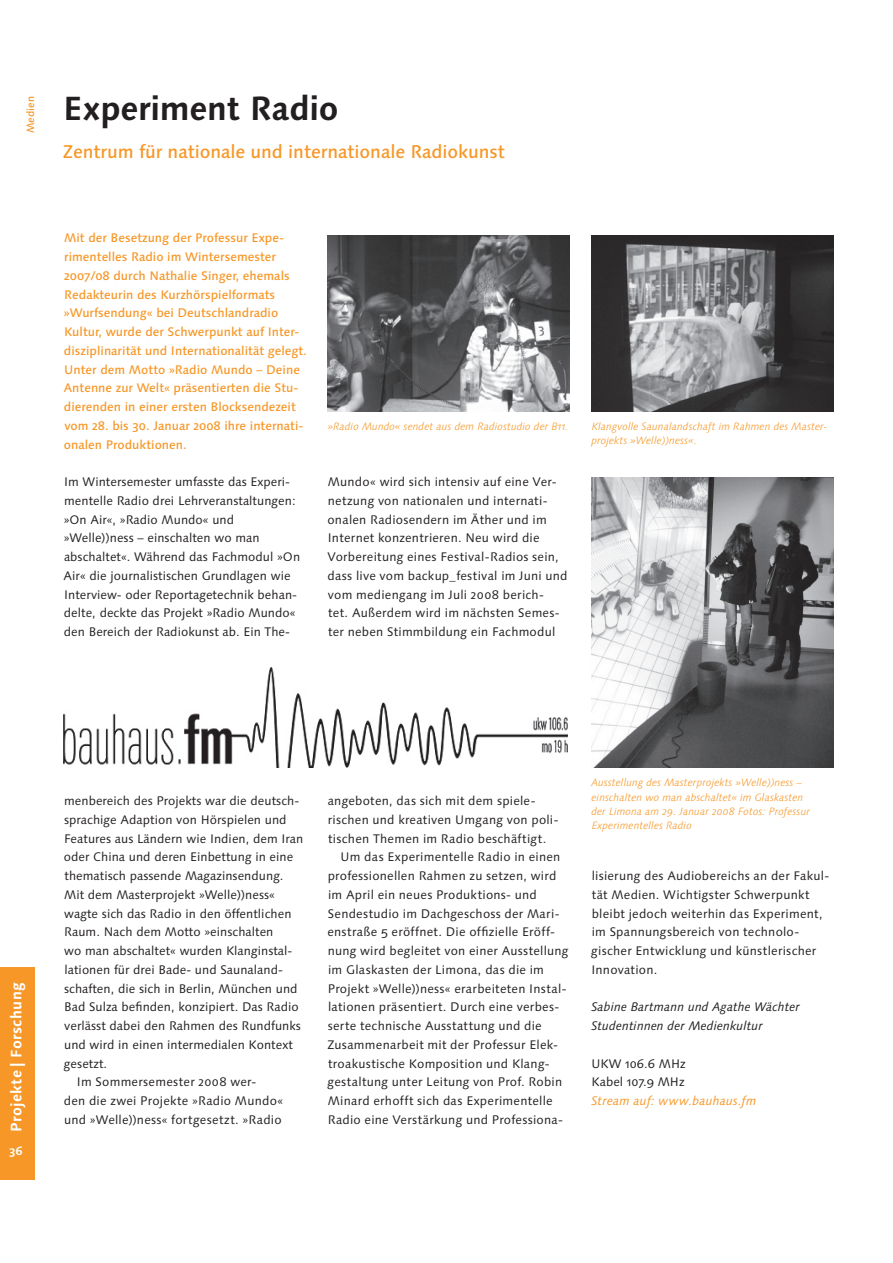
<style>
.page{position:relative;width:893px;height:1263px;background:#fff}
.page>*{position:absolute;margin:0;border:0;box-sizing:border-box;transform-origin:0 0}
.t1{font:700 33.45px "Linotype Syntax Os F";letter-spacing:-.01em;color:#231f20}
.t2{font:500 18.45px "Linotype Syntax Os F";letter-spacing:-.005em;color:#f79727}
.t3{font:700 15px "Linotype Syntax Os F";letter-spacing:.02em;color:#fff}
.t4{font:12.45px/18.8px "Linotype Syntax Os F";letter-spacing:.015em;color:#231f20}
.t5{font:500 12.45px/18.8px "Linotype Syntax Os F";color:#f79727}
.t6{font:italic 12.45px/18.8px "Linotype Syntax Os F";letter-spacing:.005em;color:#231f20}
.t7{font:italic 12.45px "Linotype Syntax Os F";letter-spacing:.01em;color:#f79727}
.t8{font:700 12px "Linotype Syntax Os F";color:#fff}
.t9{font:italic 300 10.65px/14.2px "Linotype Syntax Os F";color:#f79727}
.t10{font:500 10.5px "Linotype Syntax Os F";color:#f79727}
</style>
<div class="page">
<div style="left:0;top:967px;width:34px;height:213px;background:#f79727"></div>
<img style="left:64px;top:668px;width:504px;height:99px">
<img style="left:591px;top:235px;width:242px;height:176px">
<img style="left:591px;top:478px;width:242px;height:289px">
<img style="left:327px;top:235px;width:243px;height:176px">
<p class="t10" style="left:24px;top:133px;width:39px;rotate:-90deg">Medien</p>
<h1 class="t1" style="left:63px;top:88px;width:277px">Experiment Radio</h1>
<h2 class="t2" style="left:63px;top:140px;width:444px">Zentrum für nationale und internationale Radiokunst</h2>
<p class="t5" style="left:64px;top:229px;width:245px">Mit der Besetzung der Professur Expe&shy;rimentelles Radio im Wintersemester 2007/08 durch Nathalie Singer, ehemals Redakteurin des Kurzhörspielformats »Wurfsendung« bei Deutschlandradio Kultur, wurde der Schwerpunkt auf Inter&shy;disziplinarität und Internationalität gelegt.<br>Unter dem Motto »Radio Mundo – Deine Antenne zur Welt« präsentierten die Stu&shy;dierenden in einer ersten Blocksendezeit vom 28. bis 30. Januar 2008 ihre internati&shy;onalen Produktionen.</p>
<p class="t4" style="left:64px;top:473px;width:238px">Im Wintersemester umfasste das Experi&shy;mentelle Radio drei Lehrveranstaltungen: »On Air«, »Radio Mundo« und »Welle))ness – einschalten wo man abschaltet«. Während das Fachmodul »On Air« die journalistischen Grundlagen wie Interview- oder Reportagetechnik behan&shy;delte, deckte das Projekt »Radio Mundo« den Bereich der Radiokunst ab. Ein The-</p>
<p class="t9" style="left:328px;top:419px;width:242px">»Radio Mundo« sendet aus dem Radiostudio der B11.</p>
<p class="t9" style="left:591px;top:419px;width:238px">Klangvolle Saunalandschaft im Rahmen des Master&shy;projekts »Welle))ness«.</p>
<p class="t4" style="left:327px;top:473px;width:242px">Mundo« wird sich intensiv auf eine Ver&shy;netzung von nationalen und internati&shy;onalen Radiosendern im Äther und im Internet konzentrieren. Neu wird die Vorbereitung eines Festival-Radios sein, dass live vom backup_festival im Juni und vom mediengang im Juli 2008 berich-<br>tet. Außerdem wird im nächsten Semes&shy;ter neben Stimmbildung ein Fachmodul</p>
<p class="t3" style="left:7px;top:1132px;width:151px;rotate:-90deg">Projekte | Forschung</p>
<p class="t8" style="left:9px;top:1143px;width:15px">36</p>
<p class="t4" style="left:64px;top:791px;width:237px">menbereich des Projekts war die deutsch-</p>
<p class="t4" style="left:64px;top:810px;width:224px">sprachige Adaption von Hörspielen und</p>
<p class="t4" style="left:64px;top:829px;width:241px">Features aus Ländern wie Indien, dem Iran</p>
<p class="t4" style="left:64px;top:848px;width:231px">oder China und deren Einbettung in eine</p>
<p class="t4" style="left:65px;top:866px;width:221px">thematisch passende Magazinsendung.</p>
<p class="t4" style="left:64px;top:885px;width:212px">Mit dem Masterprojekt »Welle))ness«</p>
<p class="t4" style="left:64px;top:904px;width:229px">wagte sich das Radio in den öffentlichen</p>
<p class="t4" style="left:64px;top:923px;width:211px">Raum. Nach dem Motto »einschalten</p>
<p class="t4" style="left:64px;top:941px;width:230px">wo man abschaltet« wurden Klanginstal-</p>
<p class="t4" style="left:65px;top:960px;width:220px">lationen für drei Bade- und Saunaland-</p>
<p class="t4" style="left:64px;top:979px;width:235px">schaften, die sich in Berlin, München und</p>
<p class="t4" style="left:64px;top:998px;width:236px">Bad Sulza befinden, konzipiert. Das Radio</p>
<p class="t4" style="left:64px;top:1016px;width:238px">verlässt dabei den Rahmen des Rundfunks</p>
<p class="t4" style="left:64px;top:1035px;width:230px">und wird in einen intermedialen Kontext</p>
<p class="t4" style="left:64px;top:1054px;width:45px">gesetzt.</p>
<p class="t4" style="left:77px;top:1073px;width:181px">Im Sommersemester 2008 wer-</p>
<p class="t4" style="left:64px;top:1091px;width:221px">den die zwei Projekte »Radio Mundo«</p>
<p class="t4" style="left:64px;top:1110px;width:219px">und »Welle))ness« fortgesetzt. »Radio</p>
<p class="t4" style="left:328px;top:791px;width:209px">angeboten, das sich mit dem spiele-</p>
<p class="t4" style="left:328px;top:810px;width:232px">rischen und kreativen Umgang von poli-</p>
<p class="t4" style="left:328px;top:829px;width:220px">tischen Themen im Radio beschäftigt.</p>
<p class="t4" style="left:341px;top:848px;width:221px">Um das Experimentelle Radio in einen</p>
<p class="t4" style="left:328px;top:866px;width:230px">professionellen Rahmen zu setzen, wird</p>
<p class="t4" style="left:328px;top:885px;width:210px">im April ein neues Produktions- und</p>
<p class="t4" style="left:328px;top:904px;width:233px">Sendestudio im Dachgeschoss der Mari-</p>
<p class="t4" style="left:327px;top:923px;width:229px">enstraße 5 eröffnet. Die offizielle Eröff-</p>
<p class="t4" style="left:328px;top:941px;width:242px">nung wird begleitet von einer Ausstellung</p>
<p class="t4" style="left:328px;top:960px;width:217px">im Glaskasten der Limona, das die im</p>
<p class="t4" style="left:328px;top:979px;width:240px">Projekt »Welle))ness« erarbeiteten Instal-</p>
<p class="t4" style="left:328px;top:998px;width:233px">lationen präsentiert. Durch eine verbes-</p>
<p class="t4" style="left:328px;top:1016px;width:216px">serte technische Ausstattung und die</p>
<p class="t4" style="left:327px;top:1035px;width:232px">Zusammenarbeit mit der Professur Elek-</p>
<p class="t4" style="left:328px;top:1054px;width:223px">troakustische Komposition und Klang-</p>
<p class="t4" style="left:328px;top:1073px;width:236px">gestaltung unter Leitung von Prof. Robin</p>
<p class="t4" style="left:328px;top:1091px;width:226px">Minard erhofft sich das Experimentelle</p>
<p class="t4" style="left:328px;top:1110px;width:237px">Radio eine Verstärkung und Professiona-</p>
<p class="t9" style="left:591px;top:775px;width:220px">Ausstellung des Masterprojekts »Welle))ness – einschalten wo man abschaltet« im Glaskasten der Limona am 29. Januar 2008 Fotos: Professur Experimentelles Radio</p>
<p class="t4" style="left:591px;top:866px;width:240px">lisierung des Audiobereichs an der Fakul&shy;tät Medien. Wichtigster Schwerpunkt bleibt jedoch weiterhin das Experiment, im Spannungsbereich von technolo&shy;gischer Entwicklung und künstlerischer Innovation.</p>
<p class="t6" style="left:591px;top:998px;width:210px">Sabine Bartmann und Agathe Wächter<br>Studentinnen der Medienkultur</p>
<p class="t4" style="left:591px;top:1054px;width:96px">UKW 106.6 MHz<br>Kabel 107.9 MHz</p>
<p class="t7" style="left:591px;top:1093px;width:166px">Stream auf: www.bauhaus.fm</p>
</div>
